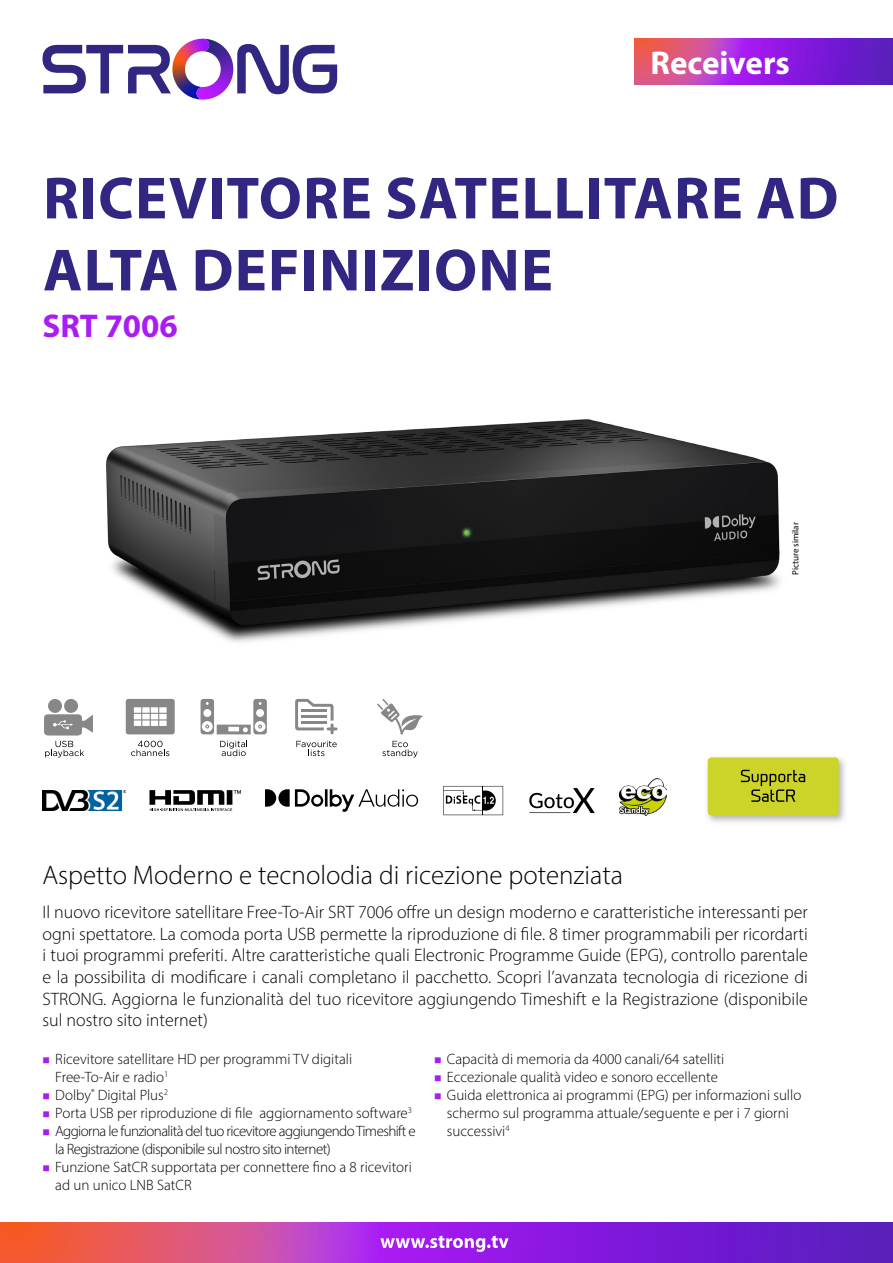
<style>
.page{position:relative;width:893px;height:1263px;background:#fff}
.page>*{position:absolute;margin:0;border:0;box-sizing:border-box;transform-origin:0 0}
.t1{font:700 60px/72px "Myriad Pro";letter-spacing:.02em;color:#312782}
.t2{font:700 33px "Myriad Pro";color:#fff}
.t3{font:700 33px "Myriad Pro";color:#a91cf4}
.t4{font:300 27px "Myriad Pro";color:#000}
.t5{font:300 18px/21.6px "Myriad Pro";color:#000;text-align:justify}
.t6{font:300 15px/18px "Myriad Pro";color:#000}
.t7{font:9px "Myriad Pro";color:#000}
</style>
<div class="page">
<img style="left:0;top:1222px;width:893px;height:41px">
<svg style="left:380px;top:1235px;width:129px;height:17px"></svg>
<svg style="left:237px;top:44px;width:100px;height:50px"></svg>
<svg style="left:43px;top:39px;width:178px;height:61px"></svg>
<img style="left:634px;top:39px;width:259px;height:45px">
<img style="left:106px;top:419px;width:674px;height:223px">
<svg style="left:220px;top:740px;width:27px;height:16px"></svg>
<svg style="left:201px;top:699px;width:66px;height:35px"></svg>
<svg style="left:296px;top:741px;width:41px;height:15px"></svg>
<svg style="left:295px;top:699px;width:43px;height:35px"></svg>
<hr style="left:301px;top:715px;width:26px;height:3px;background:#878787">
<hr style="left:301px;top:709px;width:26px;height:3px;background:#878787">
<hr style="left:301px;top:721px;width:26px;height:3px;background:#878787">
<svg style="left:382px;top:741px;width:36px;height:16px"></svg>
<svg style="left:377px;top:699px;width:46px;height:36px"></svg>
<svg style="left:44px;top:699px;width:49px;height:58px"></svg>
<svg style="left:131px;top:741px;width:38px;height:15px"></svg>
<svg style="left:126px;top:699px;width:49px;height:35px"></svg>
<img style="left:619px;top:778px;width:47px;height:38px">
<img style="left:43px;top:790px;width:82px;height:20px">
<svg style="left:443px;top:786px;width:60px;height:29px"></svg>
<svg style="left:149px;top:790px;width:92px;height:21px"></svg>
<svg style="left:265px;top:789px;width:153px;height:23px"></svg>
<svg style="left:529px;top:788px;width:66px;height:25px"></svg>
<hr style="left:529px;top:812px;width:42px;height:1px;background:#000">
<img style="left:707px;top:757px;width:138px;height:66px">
<div style="left:708px;top:757px;width:131px;height:58px;background:#ccd429;border-radius:4px"></div>
<svg style="left:741px;top:770px;width:64px;height:32px"></svg>
<h2 class="t2" style="left:651px;top:41px;width:141px">Receivers</h2>
<h1 class="t1" style="left:43px;top:160px;width:797px">RICEVITORE SATELLITARE AD<br>ALTA DEFINIZIONE</h1>
<h2 class="t3" style="left:43px;top:304px;width:137px">SRT 7006</h2>
<p class="t7" style="left:790px;top:575px;width:54px;rotate:-90deg">Picture similar</p>
<h3 class="t4" style="left:43px;top:858px;width:582px">Aspetto Moderno e tecnolodia di ricezione potenziata</h3>
<p class="t5" style="left:43px;top:901px;width:767px">Il nuovo ricevitore satellitare Free-To-Air SRT 7006 offre un design moderno e caratteristiche interessanti per ogni spettatore. La comoda porta USB permette la riproduzione di file. 8 timer programmabili per ricordarti i tuoi programmi preferiti. Altre caratteristiche quali Electronic Programme Guide (EPG), controllo parentale e la possibilita di modificare i canali completano il pacchetto. Scopri l’avanzata tecnologia di ricezione di STRONG. Aggiorna le funzionalità del tuo ricevitore aggiungendo Timeshift e la Registrazione (disponibile sul nostro sito internet)</p>
<p class="t6" style="left:55px;top:1049px;width:362px">Ricevitore satellitare HD per programmi TV digitali Free-To-Air e radio<sup>1<br></sup>Dolby<sup>®</sup> Digital Plus<sup>2<br></sup>Porta USB per riproduzione di file aggiornamento software<sup>3<br></sup>Aggiorna le funzionalità del tuo ricevitore aggiungendo Timeshift e la Registrazione (disponibile sul nostro sito internet)<br>Funzione SatCR supportata per connettere fino a 8 ricevitori ad un unico LNB SatCR</p>
<p class="t6" style="left:447px;top:1049px;width:356px">Capacità di memoria da 4000 canali/64 satelliti<br>Eccezionale qualità video e sonoro eccellente<br>Guida elettronica ai programmi (EPG) per informazioni sullo schermo sul programma attuale/seguente e per i 7 giorni successivi<sup>4</sup></p>
</div>
